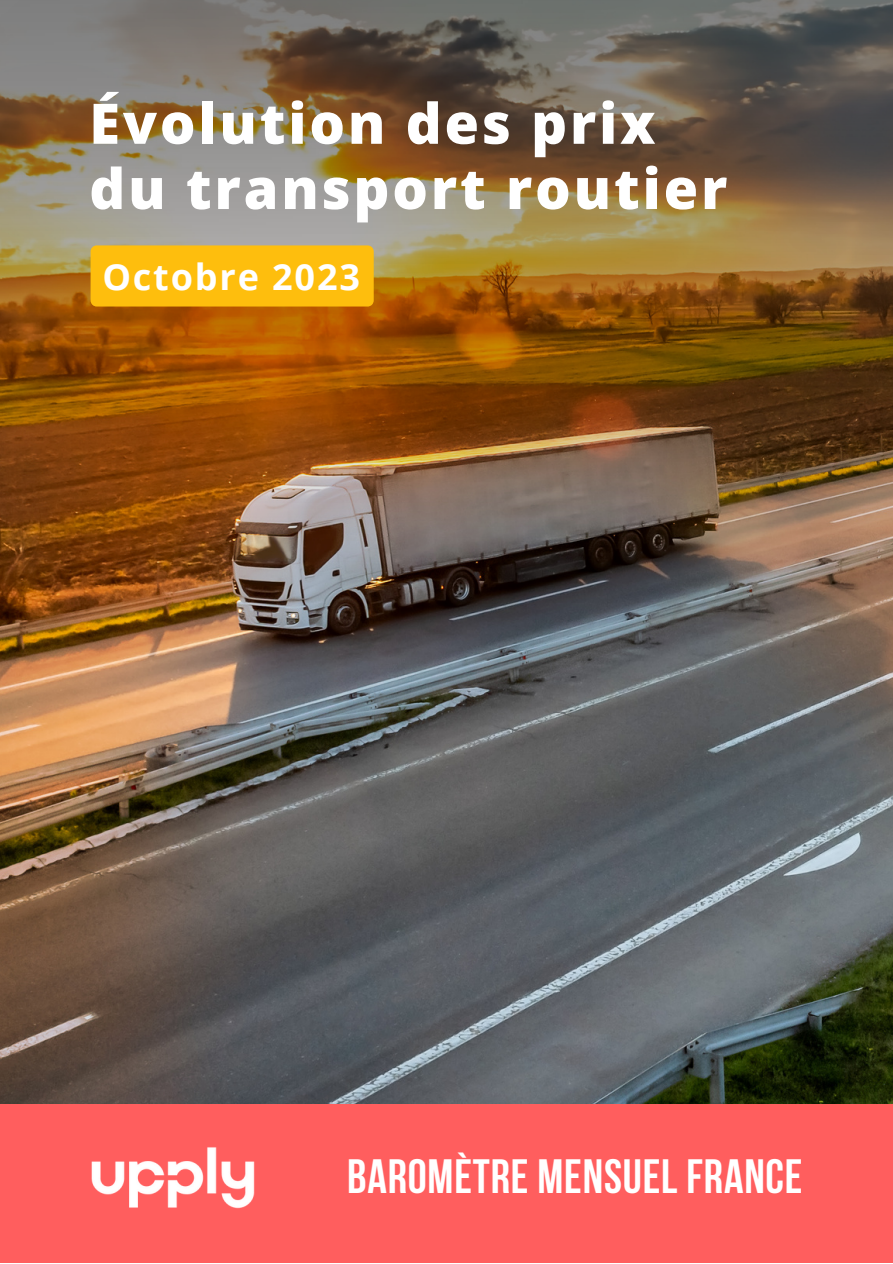
<style>
.page{position:relative;width:893px;height:1264px;background:#fff}
.page>*{position:absolute;margin:0;border:0;box-sizing:border-box;transform-origin:0 0}
.t1{font:800 55.95px "Open Sans";letter-spacing:.05em;color:#fff}
.t2{font:700 48px "Bebas Neue";letter-spacing:.015em;color:#fff}
.t3{font:700 36px "Open Sans";letter-spacing:.05em;color:#fff}
</style>
<div class="page">
<img style="left:0;top:692px;width:892px;height:412px">
<img style="left:0;top:0;width:892px;height:692px">
<div style="left:0;top:1104px;width:892px;height:158px;background:#ff5e5e"></div>
<img style="left:91px;top:1147px;width:164px;height:62px">
<div style="left:91px;top:245px;width:282px;height:61px;background:#febe0d"></div>
<p class="t1" style="left:89px;top:84px;width:567px">Évolution des prix</p>
<p class="t1" style="left:89px;top:149px;width:639px">du transport routier</p>
<p class="t3" style="left:102px;top:251px;width:259px">Octobre 2023</p>
<p class="t2" style="left:347px;top:1157px;width:457px">BAROMÈTRE MENSUEL FRANCE</p>
</div>
